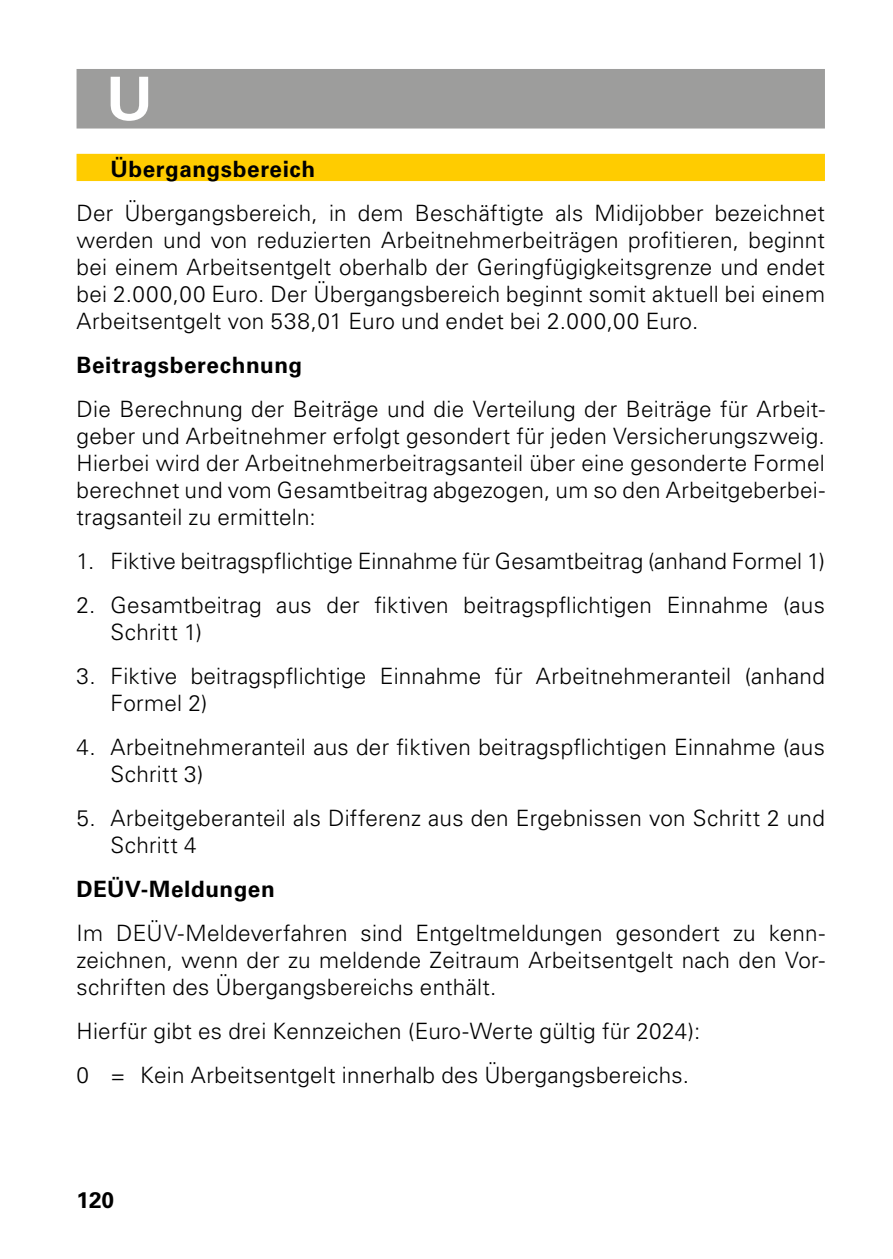
<style>
.page{position:relative;width:893px;height:1259px;background:#fff}
.page>*{position:absolute;margin:0;border:0;box-sizing:border-box;transform-origin:0 0}
.t1{font:700 60px "Univers LT Std";color:#fff}
.t2{font:300 22.5px/27px "Univers LT Std";letter-spacing:.01em;color:#000}
.t3{font:700 22.5px "Univers LT Std";letter-spacing:.025em;color:#000}
</style>
<div class="page">
<div style="left:77px;top:69px;width:748px;height:59px;background:#9d9d9c"></div>
<div style="left:77px;top:154px;width:748px;height:27px;background:#fc0"></div>
<h1 class="t1" style="left:106px;top:64px;width:48px">U</h1>
<p class="t3" style="left:111px;top:156px;width:206px">Übergangsbereich</p>
<p class="t2" style="left:77px;top:199px;width:750px;text-align:justify">Der Übergangsbereich, in dem Beschäftigte als Midijobber bezeichnet werden und von reduzierten Arbeitnehmerbeiträgen profitieren, beginnt bei einem Arbeitsentgelt oberhalb der Geringfügigkeitsgrenze und endet bei 2.000,00 Euro. Der Übergangsbereich beginnt somit aktuell bei einem Arbeitsentgelt von 538,01 Euro und endet bei 2.000,00 Euro.</p>
<p class="t3" style="left:77px;top:352px;width:227px">Beitragsberechnung</p>
<p class="t2" style="left:77px;top:395px;width:750px;text-align:justify">Die Berechnung der Beiträge und die Verteilung der Beiträge für Arbeit&shy;geber und Arbeitnehmer erfolgt gesondert für jeden Versicherungszweig.<br>Hierbei wird der Arbeitnehmerbeitragsanteil über eine gesonderte Formel berechnet und vom Gesamtbeitrag abgezogen, um so den Arbeitgeberbei&shy;tragsanteil zu ermitteln:</p>
<p class="t2" style="left:77px;top:547px;width:750px">1. Fiktive beitragspflichtige Einnahme für Gesamtbeitrag (anhand Formel 1)</p>
<p class="t2" style="left:111px;top:591px;width:716px;text-indent:-34px">2. Gesamtbeitrag aus der fiktiven beitragspflichtigen Einnahme (aus<br>Schritt 1)</p>
<p class="t2" style="left:111px;top:662px;width:716px;text-indent:-34px">3. Fiktive beitragspflichtige Einnahme für Arbeitnehmeranteil (anhand<br>Formel 2)</p>
<p class="t2" style="left:111px;top:733px;width:716px;text-indent:-34px">4. Arbeitnehmeranteil aus der fiktiven beitragspflichtigen Einnahme (aus<br>Schritt 3)</p>
<p class="t2" style="left:111px;top:804px;width:716px;text-indent:-34px">5. Arbeitgeberanteil als Differenz aus den Ergebnissen von Schritt 2 und<br>Schritt 4</p>
<p class="t3" style="left:77px;top:876px;width:200px">DEÜV-Meldungen</p>
<p class="t2" style="left:77px;top:919px;width:750px;text-align:justify">Im DEÜV-Meldeverfahren sind Entgeltmeldungen gesondert zu kenn&shy;zeichnen, wenn der zu meldende Zeitraum Arbeitsentgelt nach den Vor&shy;schriften des Übergangsbereichs enthält.</p>
<p class="t2" style="left:77px;top:1009px;width:625px;line-height:44.1px">Hierfür gibt es drei Kennzeichen (Euro-Werte gültig für 2024):<br>0 = Kein Arbeitsentgelt innerhalb des Übergangsbereichs.</p>
<p class="t3" style="left:77px;top:1187px;width:39px">120</p>
</div>
